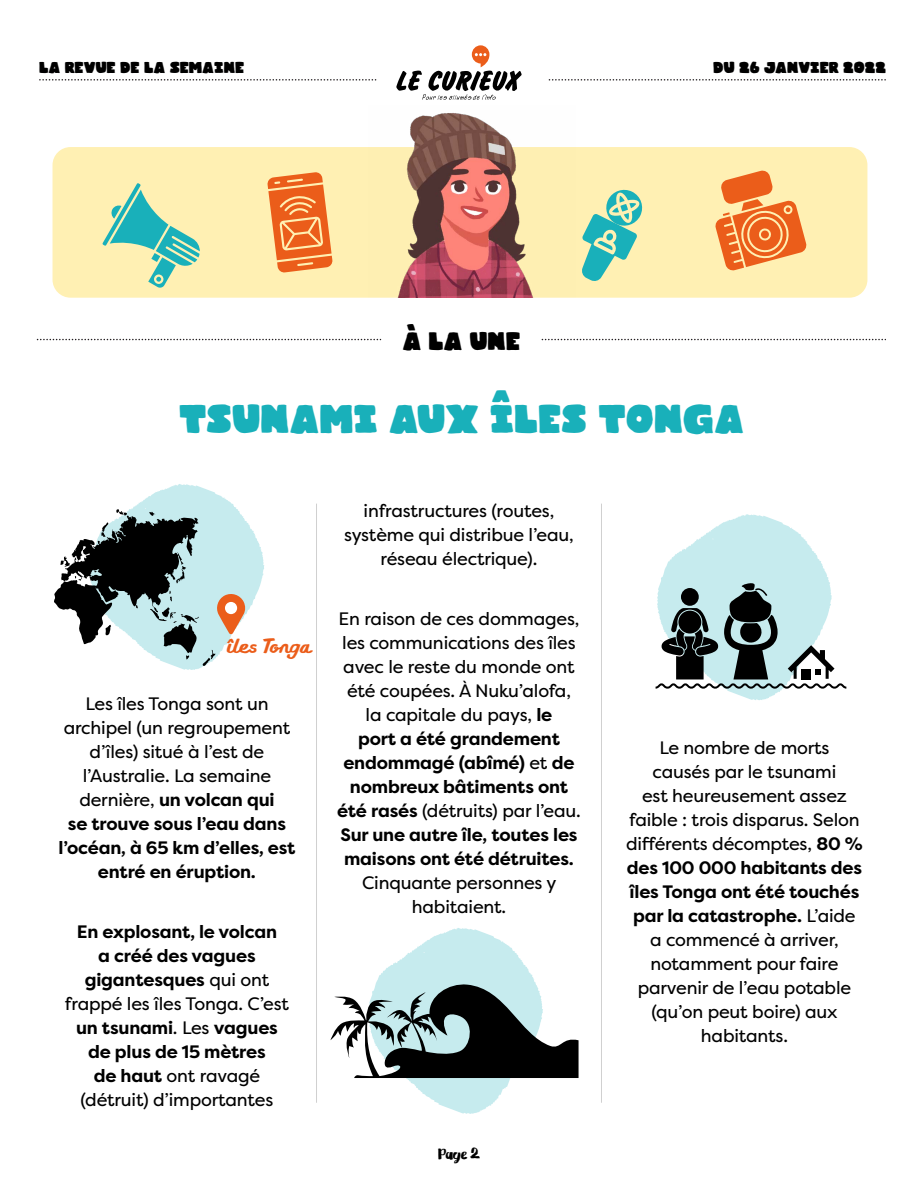
<style>
.page{position:relative;width:918px;height:1188px;background:#fff}
.page>*{position:absolute;margin:0;border:0;box-sizing:border-box;transform-origin:0 0}
.t1{font:800 49.5px "Gliny";color:#19b0ba}
.t2{font:800 31.2px "Gliny";color:#000}
.t3{font:22.8px "Gliny Script";color:#eb5d1a}
.t4{font:800 19.5px "Gliny";color:#000}
.t5{font:18px/24px "Filson Pro";letter-spacing:-.01em;color:#000;text-align:center}
.t6{font:700 18px/24px "Filson Pro";letter-spacing:-.01em;color:#000;text-align:center}
.t7{font:18px "Gliny Brush";color:#000}
.s1{font-weight:700}
.s2{font-weight:400}
</style>
<div class="page">
<svg style="left:40px;top:79px;width:336px;height:2px"></svg>
<svg style="left:549px;top:79px;width:336px;height:2px"></svg>
<svg style="left:396px;top:45px;width:126px;height:55px"></svg>
<div style="left:53px;top:147px;width:814px;height:151px;background:#fff0b3;border-radius:18px"></div>
<svg style="left:37px;top:339px;width:343px;height:1px"></svg>
<svg style="left:542px;top:339px;width:343px;height:1px"></svg>
<hr style="left:316px;top:504px;width:1px;height:599px;background:#d0d0d0">
<hr style="left:601px;top:504px;width:1px;height:599px;background:#d0d0d0">
<img style="left:368px;top:113px;width:207px;height:185px">
<svg style="left:582px;top:189px;width:61px;height:92px"></svg>
<svg style="left:715px;top:170px;width:92px;height:101px"></svg>
<svg style="left:103px;top:183px;width:97px;height:105px"></svg>
<svg style="left:267px;top:172px;width:66px;height:101px"></svg>
<svg style="left:54px;top:484px;width:210px;height:186px"></svg>
<svg style="left:656px;top:514px;width:190px;height:186px"></svg>
<svg style="left:330px;top:928px;width:249px;height:186px"></svg>
<p class="t4" style="left:39px;top:53px;width:207px">LA REVUE DE LA SEMAINE</p>
<p class="t4" style="left:713px;top:53px;width:174px">DU 26 JANVIER 2022</p>
<h2 class="t2" style="left:403px;top:320px;width:119px">À LA UNE</h2>
<h1 class="t1" style="left:179px;top:385px;width:567px">TSUNAMI AUX ÎLES TONGA</h1>
<p class="t3" style="left:227px;top:632px;width:85px">îles Tonga</p>
<p class="t5" style="left:59px;top:692px;width:238px">Les îles Tonga sont un archipel (un regroupement d’îles) situé à l’est de l’Australie. La semaine dernière, <span class="s1">un volcan qui<br>se trouve sous l’eau dans l’océan, à 65 km d’elles, est entré en éruption.</span></p>
<p class="t6" style="left:65px;top:920px;width:226px">En explosant, le volcan<br>a créé des vagues gigantesques <span class="s2">qui ont frappé les îles Tonga. C’est </span>un tsunami<span class="s2">. Les</span> vagues de plus de 15 mètres<br>de haut <span class="s2">ont ravagé (détruit) d’importantes</span></p>
<p class="t5" style="left:344px;top:498px;width:231px">infrastructures (routes, système qui distribue l’eau, réseau électrique).</p>
<p class="t5" style="left:337px;top:606px;width:245px">En raison de ces dommages, les communications des îles avec le reste du monde ont été coupées. À Nuku’alofa, la capitale du pays, <span class="s1">le<br>port a été grandement endommagé (abîmé)</span> et <span class="s1">de nombreux bâtiments ont été rasés</span> (détruits) par l’eau.<br><span class="s1">Sur une autre île, toutes les maisons ont été détruites.</span></p>
<p class="t5" style="left:362px;top:870px;width:196px">Cinquante personnes y habitaient.</p>
<p class="t7" style="left:438px;top:1142px;width:44px">Page 2</p>
<p class="t5" style="left:626px;top:736px;width:238px">Le nombre de morts<br>causés par le tsunami<br>est heureusement assez faible : trois disparus. Selon différents décomptes, <span class="s1">80 % des 100 000 habitants des îles Tonga ont été touchés par la catastrophe.</span> L’aide a commencé à arriver, notamment pour faire parvenir de l’eau potable (qu’on peut boire) aux habitants.</p>
</div>
